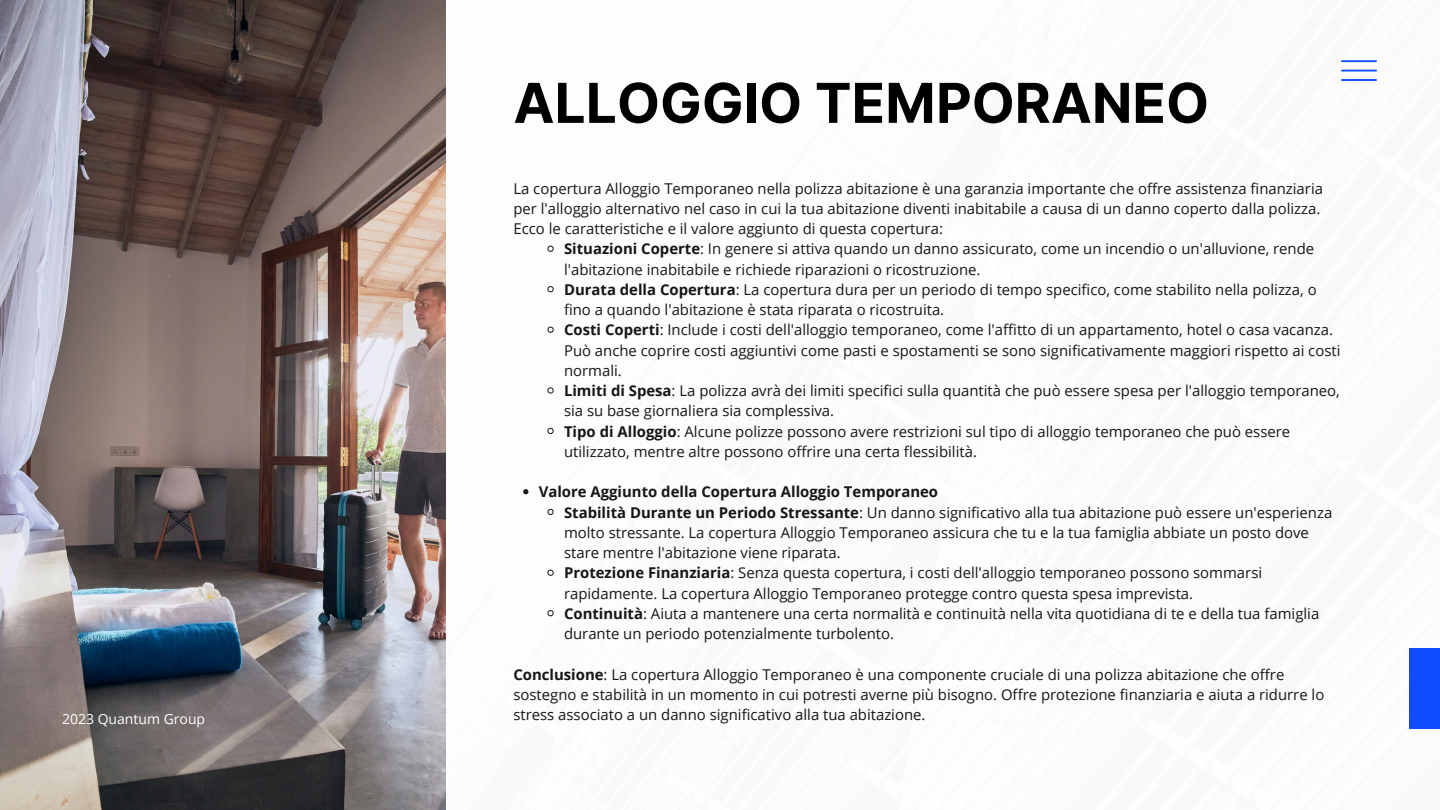
<style>
.page{position:relative;width:1440px;height:810px;background:#fff}
.page>*{position:absolute;margin:0;border:0;box-sizing:border-box;transform-origin:0 0}
.t1{font:700 55px "Inter";color:#000}
.t2{font:14.9px/20.2px "Open Sans";color:#171616}
.t3{font:700 14.9px "Open Sans";color:#171616}
.t4{font:14px "Open Sans";color:#fff}
.s1{font-weight:700}
</style>
<div class="page">
<svg style="left:1341px;top:60px;width:36px;height:21px"></svg>
<div style="left:1409px;top:648px;width:31px;height:81px;background:#114dff"></div>
<img style="left:0;top:0;width:446px;height:810px">
<svg style="left:547px;top:245px;width:7px;height:7px"></svg>
<svg style="left:547px;top:286px;width:7px;height:7px"></svg>
<svg style="left:547px;top:326px;width:7px;height:7px"></svg>
<svg style="left:547px;top:387px;width:7px;height:7px"></svg>
<svg style="left:547px;top:427px;width:7px;height:8px"></svg>
<svg style="left:523px;top:489px;width:5px;height:5px"></svg>
<svg style="left:547px;top:508px;width:7px;height:8px"></svg>
<svg style="left:547px;top:569px;width:7px;height:7px"></svg>
<svg style="left:547px;top:610px;width:7px;height:7px"></svg>
<p class="t1" style="left:513px;top:70px;width:697px">ALLOGGIO TEMPORANEO</p>
<p class="t2" style="left:513px;top:178px;width:811px">La copertura Alloggio Temporaneo nella polizza abitazione è una garanzia importante che offre assistenza finanziaria per l'alloggio alternativo nel caso in cui la tua abitazione diventi inabitabile a causa di un danno coperto dalla polizza.<br>Ecco le caratteristiche e il valore aggiunto di questa copertura:</p>
<p class="t2" style="left:564px;top:238px;width:752px"><span class="s1">Situazioni Coperte</span>: In genere si attiva quando un danno assicurato, come un incendio o un'alluvione, rende l'abitazione inabitabile e richiede riparazioni o ricostruzione.</p>
<p class="t2" style="left:564px;top:279px;width:754px"><span class="s1">Durata della Copertura</span>: La copertura dura per un periodo di tempo specifico, come stabilito nella polizza, o fino a quando l'abitazione è stata riparata o ricostruita.</p>
<h1 class="t2" style="left:564px;top:319px;width:778px"><span class="s1">Costi Coperti</span>: Include i costi dell'alloggio temporaneo, come l'affitto di un appartamento, hotel o casa vacanza.<br>Può anche coprire costi aggiuntivi come pasti e spostamenti se sono significativamente maggiori rispetto ai costi normali.</h1>
<p class="t2" style="left:564px;top:380px;width:777px"><span class="s1">Limiti di Spesa</span>: La polizza avrà dei limiti specifici sulla quantità che può essere spesa per l'alloggio temporaneo, sia su base giornaliera sia complessiva.</p>
<p class="t2" style="left:564px;top:421px;width:728px"><span class="s1">Tipo di Alloggio</span>: Alcune polizze possono avere restrizioni sul tipo di alloggio temporaneo che può essere utilizzato, mentre altre possono offrire una certa flessibilità.</p>
<p class="t3" style="left:539px;top:481px;width:401px">Valore Aggiunto della Copertura Alloggio Temporaneo</p>
<p class="t2" style="left:564px;top:502px;width:770px"><span class="s1">Stabilità Durante un Periodo Stressante</span>: Un danno significativo alla tua abitazione può essere un'esperienza molto stressante. La copertura Alloggio Temporaneo assicura che tu e la tua famiglia abbiate un posto dove stare mentre l'abitazione viene riparata.</p>
<p class="t2" style="left:564px;top:562px;width:700px"><span class="s1">Protezione Finanziaria</span>: Senza questa copertura, i costi dell'alloggio temporaneo possono sommarsi rapidamente. La copertura Alloggio Temporaneo protegge contro questa spesa imprevista.</p>
<p class="t2" style="left:564px;top:603px;width:757px"><span class="s1">Continuità</span>: Aiuta a mantenere una certa normalità e continuità nella vita quotidiana di te e della tua famiglia durante un periodo potenzialmente turbolento.</p>
<p class="t2" style="left:513px;top:664px;width:812px"><span class="s1">Conclusione</span>: La copertura Alloggio Temporaneo è una componente cruciale di una polizza abitazione che offre sostegno e stabilità in un momento in cui potresti averne più bisogno. Offre protezione finanziaria e aiuta a ridurre lo</p>
<p class="t4" style="left:62px;top:709px;width:145px">2023 Quantum Group</p>
<p class="t2" style="left:513px;top:704px;width:414px">stress associato a un danno significativo alla tua abitazione.</p>
</div>
